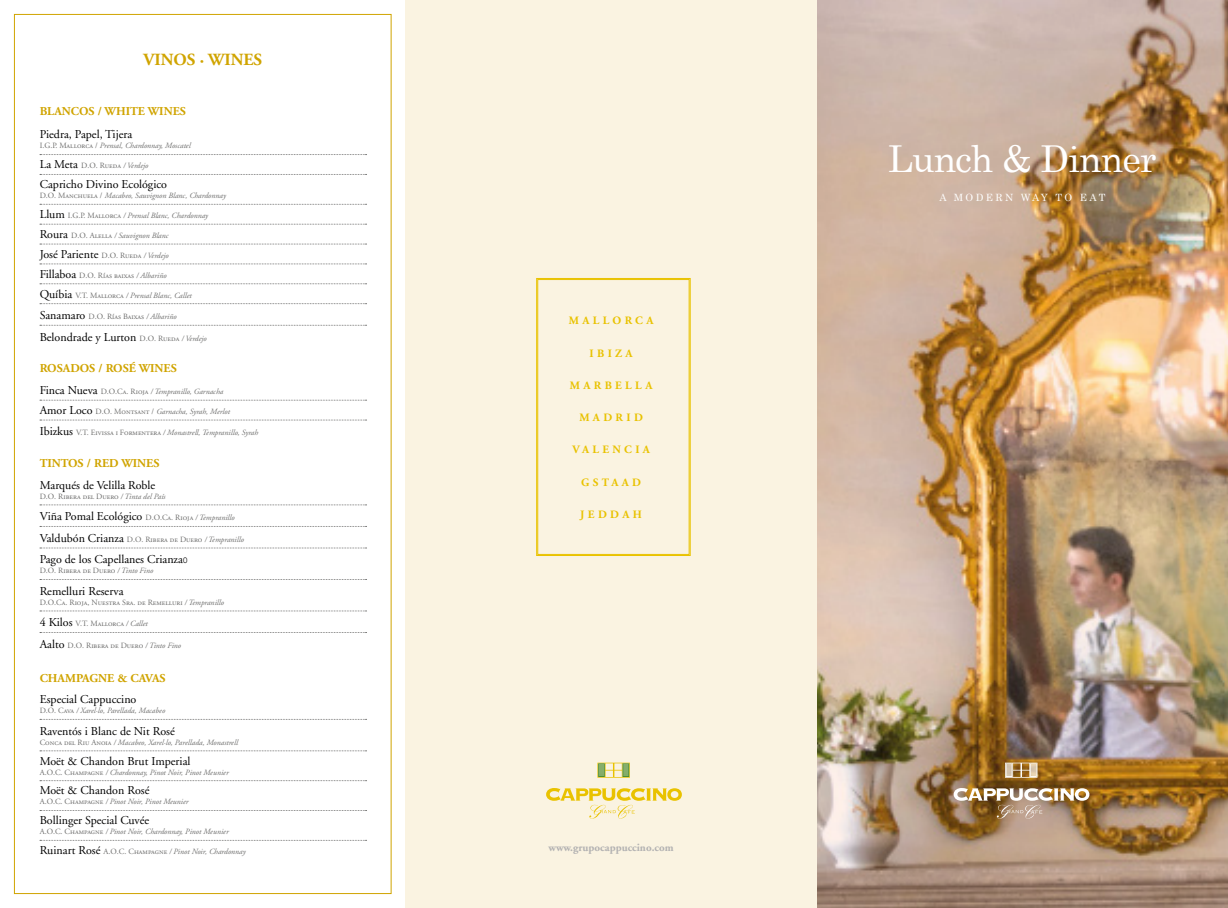
<style>
.page{position:relative;width:1228px;height:908px;background:#fff}
.page>*{position:absolute;margin:0;border:0;box-sizing:border-box;transform-origin:0 0}
.t1{font:37px "Century";letter-spacing:-.025em;color:#fff}
.t2{font:700 17px "Adobe Garamond";color:#d0a400}
.t3{font:12px "Adobe Garamond";color:#000}
.t4{font:700 12px "Adobe Garamond";color:#d0a400}
.t5{font:700 11.2px "Adobe Garamond";letter-spacing:.3em;color:#e9c200}
.t6{font:700 11px "Adobe Garamond";color:#b3b2b2}
.t7{font:10px "Century";letter-spacing:.24em;color:#fff}
.t8{font:italic 8px "Adobe Garamond";color:#6d6d6c}
.t9{font:8px "Adobe Garamond Pro";color:#6d6d6c}
.s1{font-family:"Adobe Garamond Pro";font-style:normal}
.s2{font-style:normal}
.s3{font-family:"Adobe Garamond";font-size:12px;color:#000}
.s4{font-family:"Adobe Garamond";font-style:italic}
.s5{font-style:normal;font-size:12px;color:#000}
.s6{font-family:"Adobe Garamond Pro";font-size:8px;color:#6d6d6c}
.s7{font-style:italic;font-size:8px;color:#6d6d6c}
.s8{font-family:"Century Gothic";font-size:7.7px}
</style>
<div class="page">
<svg style="left:40px;top:154px;width:326px;height:1px"></svg>
<svg style="left:40px;top:174px;width:326px;height:1px"></svg>
<svg style="left:40px;top:204px;width:326px;height:1px"></svg>
<svg style="left:40px;top:224px;width:326px;height:1px"></svg>
<svg style="left:40px;top:244px;width:326px;height:1px"></svg>
<svg style="left:40px;top:263px;width:326px;height:1px"></svg>
<svg style="left:40px;top:283px;width:326px;height:1px"></svg>
<svg style="left:40px;top:303px;width:326px;height:1px"></svg>
<svg style="left:40px;top:325px;width:326px;height:1px"></svg>
<svg style="left:40px;top:400px;width:326px;height:1px"></svg>
<svg style="left:40px;top:419px;width:326px;height:1px"></svg>
<svg style="left:40px;top:504px;width:326px;height:1px"></svg>
<svg style="left:40px;top:526px;width:326px;height:1px"></svg>
<svg style="left:40px;top:547px;width:326px;height:1px"></svg>
<svg style="left:40px;top:579px;width:326px;height:1px"></svg>
<svg style="left:40px;top:610px;width:326px;height:1px"></svg>
<svg style="left:40px;top:632px;width:326px;height:1px"></svg>
<svg style="left:40px;top:750px;width:326px;height:1px"></svg>
<svg style="left:40px;top:780px;width:326px;height:1px"></svg>
<img style="left:816px;top:0;width:411px;height:907px">
<div style="left:405px;top:0;width:411px;height:907px;background:#faf3e1"></div>
<svg style="left:597px;top:762px;width:33px;height:15px"></svg>
<svg style="left:546px;top:788px;width:136px;height:30px"></svg>
<svg style="left:1005px;top:762px;width:32px;height:15px"></svg>
<img style="left:953px;top:787px;width:136px;height:31px">
<svg style="left:536px;top:278px;width:155px;height:278px"></svg>
<div style="left:537px;top:279px;width:152px;height:275px;border:1px solid #e9c200"></div>
<h2 class="t2" style="left:143px;top:50px;width:120px">VINOS · WINES</h2>
<h3 class="t4" style="left:40px;top:104px;width:148px">BLANCOS / WHITE WINES</h3>
<h3 class="t3" style="left:40px;top:128px;width:94px">Piedra, Papel, Tijera</h3>
<p class="t8" style="left:40px;top:141px;width:152px"><span class="s1">I.G.P. Mallorca</span> <span class="s2">/</span> Prensal, Chardonnay, Moscatel</p>
<p class="t9" style="left:40px;top:161px;width:110px"><span class="s3">La Meta</span> D.O. Rueda <span class="s4">/ Verdejo</span></p>
<h3 class="t3" style="left:40px;top:178px;width:129px">Capricho Divino Ecológico</h3>
<p class="t8" style="left:40px;top:191px;width:187px"><span class="s1">D.O. Manchuela</span> <span class="s2">/</span> Macabeo, Sauvignon Blanc, Chardonnay</p>
<p class="t8" style="left:40px;top:211px;width:170px"><span class="s5">Llum</span> <span class="s1">I.G.P. Mallorca</span> / Prensal Blanc, Chardonnay</p>
<p class="t8" style="left:40px;top:231px;width:130px"><span class="s5">Roura</span> <span class="s1">D.O. Alella</span> / Sauvignon Blanc</p>
<h3 class="t3" style="left:40px;top:247px;width:130px">José Pariente <span class="s6">D.O. Rueda</span> <span class="s7">/ Verdejo</span></h3>
<p class="t9" style="left:40px;top:270px;width:128px"><span class="s3">Fillaboa</span> D.O. Rías baixas <span class="s4">/ Albariño</span></p>
<p class="t8" style="left:40px;top:290px;width:153px"><span class="s5">Quíbia</span> <span class="s1">V.T. Mallorca</span> / Prensal Blanc, Callet</p>
<p class="t9" style="left:40px;top:311px;width:138px"><span class="s3">Sanamaro</span> D.O. Rías Baixas <span class="s4">/ Albariño</span></p>
<h3 class="t3" style="left:40px;top:330px;width:168px">Belondrade y Lurton <span class="s6">D.O. Rueda</span> <span class="s7">/ Verdejo</span></h3>
<h3 class="t4" style="left:40px;top:362px;width:139px">ROSADOS / ROSÉ WINES</h3>
<p class="t8" style="left:40px;top:387px;width:185px"><span class="s5">Finca Nueva</span> <span class="s1">D.O.Ca. Rioja</span> / Tempranillo, Garnacha</p>
<p class="t8" style="left:40px;top:407px;width:191px"><span class="s5">Amor Loco</span> <span class="s1">D.O. Montsant /</span> Garnacha, Syrah, Merlot</p>
<p class="t8" style="left:40px;top:428px;width:220px"><span class="s5">Ibizkus</span> <span class="s1">V.T. Eivissa i Formentera</span> / Monastrell, Tempranillo, Syrah</p>
<h3 class="t4" style="left:40px;top:456px;width:121px">TINTOS / RED WINES</h3>
<h3 class="t3" style="left:40px;top:478px;width:117px">Marqués de Velilla Roble</h3>
<p class="t9" style="left:40px;top:491px;width:127px">D.O. Ribera del Duero <span class="s4">/ Tinta del País</span></p>
<h3 class="t3" style="left:40px;top:510px;width:196px">Viña Pomal Ecológico <span class="s6">D.O.Ca. Rioja</span> <span class="s7">/ Tempranillo</span></h3>
<p class="t9" style="left:40px;top:534px;width:205px"><span class="s3">Valdubón Crianza</span> D.O. Ribera de Duero <span class="s4">/ Tempranillo</span></p>
<h3 class="t3" style="left:40px;top:553px;width:149px">Pago de los Capellanes Crianza<span class="s8">0</span></h3>
<p class="t9" style="left:40px;top:565px;width:115px">D.O. Ribera de Duero <span class="s4">/ Tinto Fino</span></p>
<h3 class="t3" style="left:40px;top:584px;width:85px">Remelluri Reserva</h3>
<p class="t9" style="left:40px;top:597px;width:185px">D.O.Ca. Rioja, Nuestra Sra. de Remelluri <span class="s4">/ Tempranillo</span></p>
<p class="t9" style="left:40px;top:618px;width:109px"><span class="s3">4 Kilos</span> V.T. Mallorca <span class="s4">/ Callet</span></p>
<p class="t9" style="left:40px;top:640px;width:143px"><span class="s3">Aalto</span> D.O. Ribera de Duero <span class="s4">/ Tinto Fino</span></p>
<h3 class="t4" style="left:40px;top:671px;width:127px">CHAMPAGNE &amp; CAVAS</h3>
<h3 class="t3" style="left:40px;top:692px;width:98px">Especial Cappuccino</h3>
<p class="t8" style="left:40px;top:706px;width:127px"><span class="s1">D.O. Cava</span> / Xarel·lo, Parellada, Macabeo</p>
<h3 class="t3" style="left:40px;top:724px;width:137px">Raventós i Blanc de Nit Rosé</h3>
<p class="t8" style="left:40px;top:737px;width:199px"><span class="s1">Conca del Riu Anoia</span> / Macabeo, Xarel·lo, Parellada, Monastrell</p>
<h3 class="t3" style="left:40px;top:754px;width:152px">Moët &amp; Chandon Brut Imperial</h3>
<p class="t8" style="left:40px;top:767px;width:190px"><span class="s1">A.O.C. Champagne</span> / Chardonnay, Pinot Noir, Pinot Meunier</p>
<h3 class="t3" style="left:40px;top:783px;width:111px">Moët &amp; Chandon Rosé</h3>
<p class="t8" style="left:40px;top:797px;width:150px"><span class="s1">A.O.C. Champagne</span> / Pinot Noir, Pinot Meunier</p>
<h3 class="t3" style="left:40px;top:813px;width:111px">Bollinger Special Cuvée</h3>
<p class="t8" style="left:40px;top:827px;width:190px"><span class="s1">A.O.C. Champagne</span> / Pinot Noir, Chardonnay, Pinot Meunier</p>
<p class="t8" style="left:40px;top:846px;width:207px"><span class="s5">Ruinart Rosé</span> <span class="s1">A.O.C. Champagne</span> / Pinot Noir, Chardonnay</p>
<h3 class="t5" style="left:569px;top:314px;width:86px">MALLORCA</h3>
<h3 class="t5" style="left:589px;top:347px;width:45px">IBIZA</h3>
<h3 class="t5" style="left:570px;top:379px;width:84px">MARBELLA</h3>
<h3 class="t5" style="left:579px;top:411px;width:65px">MADRID</h3>
<h3 class="t5" style="left:572px;top:443px;width:79px">VALENCIA</h3>
<h3 class="t5" style="left:581px;top:475px;width:62px">GSTAAD</h3>
<h3 class="t5" style="left:580px;top:508px;width:63px">JEDDAH</h3>
<h3 class="t6" style="left:548px;top:841px;width:126px">www.grupocappuccino.com</h3>
<h1 class="t1" style="left:888px;top:128px;width:270px">Lunch &amp; Dinner</h1>
<p class="t7" style="left:939px;top:189px;width:167px">A MODERN WAY TO EAT</p>
</div>
